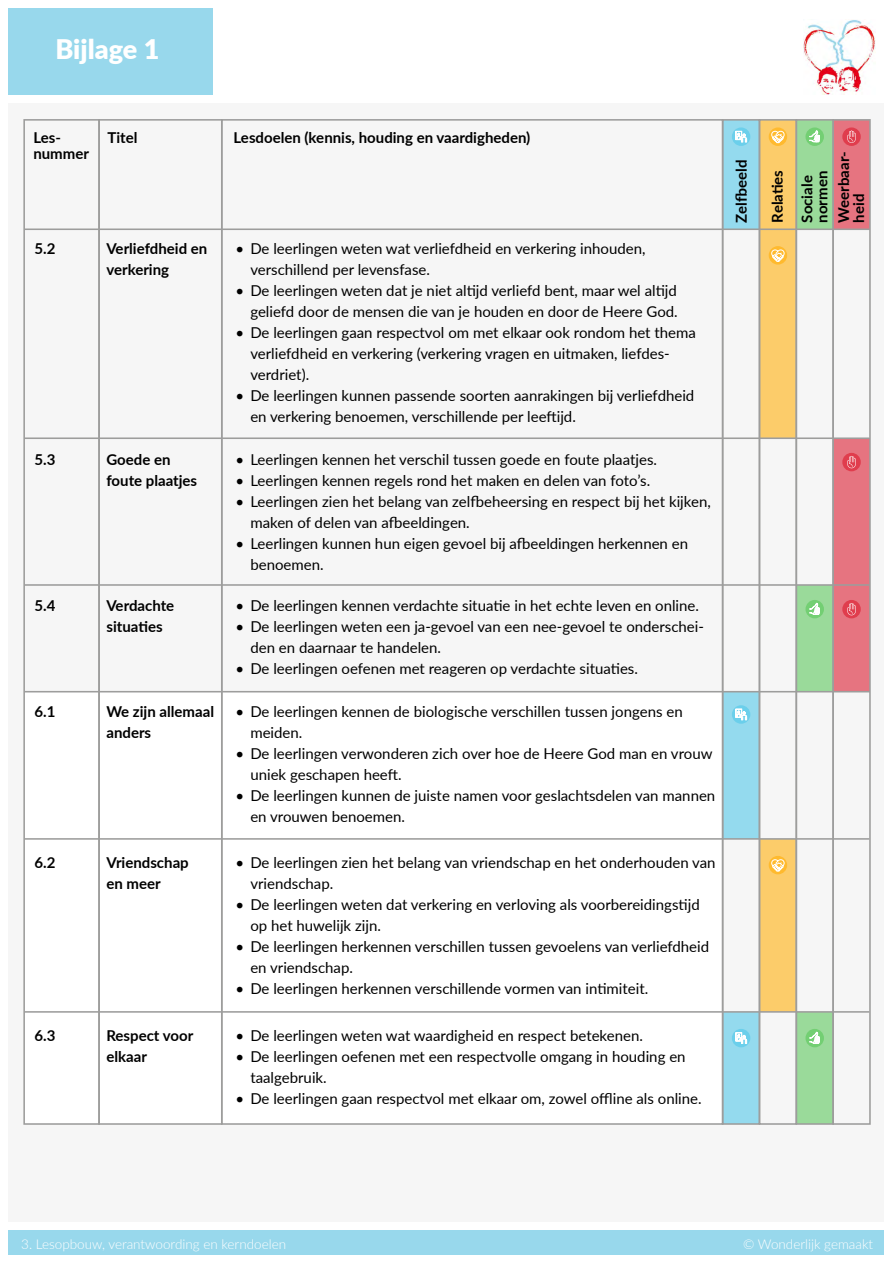
<style>
.page{position:relative;width:893px;height:1263px;background:#fff}
.page>*{position:absolute;margin:0;border:0;box-sizing:border-box;transform-origin:0 0}
.t1{font:900 27px "Lato";color:#fff}
.t2{font:15px/21px "Lato";color:#000}
.t3{font:700 15px/21px "Lato";color:#000}
.t4{font:300 13.5px "Lato";color:#fff}
</style>
<div class="page">
<div style="left:9px;top:104px;width:875px;height:1118px;background:#f6f6f6"></div>
<div style="left:796px;top:120px;width:37px;height:109px;background:#9ada9a"></div>
<div style="left:796px;top:585px;width:37px;height:107px;background:#9ada9a"></div>
<div style="left:796px;top:1012px;width:37px;height:112px;background:#9ada9a"></div>
<div style="left:833px;top:120px;width:37px;height:109px;background:#e67480"></div>
<div style="left:833px;top:438px;width:37px;height:254px;background:#e67480"></div>
<div style="left:759px;top:120px;width:37px;height:318px;background:#fccc6a"></div>
<div style="left:759px;top:839px;width:37px;height:173px;background:#fccc6a"></div>
<div style="left:723px;top:120px;width:36px;height:109px;background:#94daee"></div>
<div style="left:723px;top:692px;width:36px;height:147px;background:#94daee"></div>
<div style="left:723px;top:1012px;width:36px;height:112px;background:#94daee"></div>
<div style="left:24px;top:692px;width:699px;height:432px;background:#fff"></div>
<img style="left:804px;top:20px;width:71px;height:74px">
<div style="left:9px;top:9px;width:204px;height:86px;background:#98d8ec"></div>
<div style="left:9px;top:1230px;width:875px;height:25px;background:#98d8ec"></div>
<div style="left:23px;top:119px;width:77px;height:1006px;border:2px solid #9d9d9c"></div>
<div style="left:98px;top:119px;width:125px;height:1006px;border:2px solid #9d9d9c"></div>
<div style="left:795px;top:119px;width:39px;height:1006px;border:2px solid #9d9d9c"></div>
<div style="left:832px;top:119px;width:39px;height:1006px;border:2px solid #9d9d9c"></div>
<div style="left:759px;top:119px;width:38px;height:1006px;border:2px solid #9d9d9c"></div>
<div style="left:722px;top:119px;width:38px;height:1006px;border:2px solid #9d9d9c"></div>
<svg style="left:732px;top:127px;width:18px;height:19px"></svg>
<svg style="left:736px;top:131px;width:11px;height:11px"></svg>
<svg style="left:769px;top:127px;width:18px;height:19px"></svg>
<svg style="left:771px;top:130px;width:14px;height:13px"></svg>
<div style="left:842px;top:127px;width:19px;height:19px;background:#e03d4d;border-radius:50%"></div>
<svg style="left:847px;top:131px;width:9px;height:12px"></svg>
<svg style="left:805px;top:127px;width:19px;height:19px"></svg>
<svg style="left:809px;top:130px;width:11px;height:12px"></svg>
<hr style="left:24px;top:228px;width:845px;height:2px;background:#9d9d9c">
<hr style="left:24px;top:437px;width:845px;height:2px;background:#9d9d9c">
<hr style="left:24px;top:584px;width:845px;height:2px;background:#9d9d9c">
<hr style="left:24px;top:691px;width:846px;height:1px;background:#9d9d9c">
<hr style="left:24px;top:838px;width:845px;height:2px;background:#9d9d9c">
<hr style="left:24px;top:1011px;width:845px;height:2px;background:#9d9d9c">
<div style="left:732px;top:1029px;width:18px;height:18px;background:#6bcfeb;border-radius:50%"></div>
<svg style="left:736px;top:1032px;width:11px;height:12px"></svg>
<svg style="left:732px;top:705px;width:18px;height:19px"></svg>
<svg style="left:736px;top:709px;width:11px;height:11px"></svg>
<svg style="left:769px;top:246px;width:18px;height:19px"></svg>
<svg style="left:771px;top:249px;width:14px;height:13px"></svg>
<div style="left:769px;top:856px;width:18px;height:18px;background:#ffba2e;border-radius:50%"></div>
<svg style="left:771px;top:859px;width:14px;height:13px"></svg>
<div style="left:842px;top:600px;width:19px;height:18px;background:#e03d4d;border-radius:50%"></div>
<svg style="left:847px;top:603px;width:9px;height:12px"></svg>
<div style="left:842px;top:453px;width:19px;height:18px;background:#e03d4d;border-radius:50%"></div>
<svg style="left:847px;top:456px;width:9px;height:12px"></svg>
<div style="left:805px;top:1029px;width:19px;height:18px;background:#73cf73;border-radius:50%"></div>
<svg style="left:809px;top:1032px;width:11px;height:11px"></svg>
<div style="left:805px;top:600px;width:19px;height:18px;background:#73cf73;border-radius:50%"></div>
<svg style="left:809px;top:603px;width:11px;height:11px"></svg>
<h1 class="t1" style="left:55px;top:29px;width:105px">Bijlage 1</h1>
<p class="t3" style="left:33px;top:128px;width:57px;line-height:16.5px">Les&shy;nummer</p>
<p class="t3" style="left:108px;top:126px;width:31px">Titel</p>
<p class="t3" style="left:234px;top:126px;width:298px">Lesdoelen (kennis, houding en vaardigheden)</p>
<p class="t3" style="left:34px;top:237px;width:22px">5.2</p>
<p class="t3" style="left:106px;top:237px;width:102px">Verliefdheid en verkering</p>
<p class="t3" style="left:34px;top:448px;width:22px">5.3</p>
<p class="t3" style="left:106px;top:448px;width:92px">Goede en foute plaatjes</p>
<p class="t3" style="left:34px;top:594px;width:22px">5.4</p>
<p class="t3" style="left:106px;top:594px;width:69px">Verdachte situaties</p>
<p class="t3" style="left:34px;top:701px;width:22px">6.1</p>
<p class="t3" style="left:106px;top:701px;width:109px">We zijn allemaal anders</p>
<p class="t3" style="left:34px;top:851px;width:22px">6.2</p>
<p class="t3" style="left:106px;top:851px;width:84px">Vriendschap en meer</p>
<p class="t3" style="left:34px;top:1024px;width:22px">6.3</p>
<p class="t3" style="left:106px;top:1024px;width:88px">Respect voor elkaar</p>
<p class="t2" style="left:250px;top:237px;width:397px;text-indent:-15px">• De leerlingen weten wat verliefdheid en verkering inhouden, verschillend per levensfase.</p>
<p class="t2" style="left:235px;top:279px;width:444px;text-align:right">• De leerlingen weten dat je niet altijd verliefd bent, maar wel altijd geliefd door de mensen die van je houden en door de Heere God.</p>
<p class="t2" style="left:250px;top:321px;width:447px;text-indent:-15px">• De leerlingen gaan respectvol om met elkaar ook rondom het thema verliefdheid en verkering (verkering vragen en uitmaken, liefdes&shy;verdriet).</p>
<p class="t2" style="left:250px;top:384px;width:445px;text-indent:-15px">• De leerlingen kunnen passende soorten aanrakingen bij verliefdheid en verkering benoemen, verschillende per leeftijd.</p>
<p class="t2" style="left:235px;top:448px;width:423px">• Leerlingen kennen het verschil tussen goede en foute plaatjes.</p>
<p class="t2" style="left:235px;top:469px;width:416px">• Leerlingen kennen regels rond het maken en delen van foto’s.</p>
<p class="t2" style="left:250px;top:490px;width:462px;text-indent:-15px">• Leerlingen zien het belang van zelfbeheersing en respect bij het kijken, maken of delen van afbeeldingen.</p>
<p class="t2" style="left:250px;top:532px;width:439px;text-indent:-15px">• Leerlingen kunnen hun eigen gevoel bij afbeeldingen herkennen en benoemen.</p>
<p class="t2" style="left:235px;top:594px;width:465px">• De leerlingen kennen verdachte situatie in het echte leven en online.</p>
<p class="t2" style="left:250px;top:615px;width:455px;text-indent:-15px">• De leerlingen weten een ja-gevoel van een nee-gevoel te onderschei&shy;den en daarnaar te handelen.</p>
<p class="t2" style="left:235px;top:657px;width:404px">• De leerlingen oefenen met reageren op verdachte situaties.</p>
<p class="t2" style="left:250px;top:701px;width:434px;text-indent:-15px">• De leerlingen kennen de biologische verschillen tussen jongens en meiden.</p>
<p class="t2" style="left:250px;top:743px;width:464px;text-indent:-15px">• De leerlingen verwonderen zich over hoe de Heere God man en vrouw uniek geschapen heeft.</p>
<p class="t2" style="left:250px;top:785px;width:466px;text-indent:-15px">• De leerlingen kunnen de juiste namen voor geslachtsdelen van mannen en vrouwen benoemen.</p>
<p class="t2" style="left:250px;top:851px;width:467px;text-indent:-15px">• De leerlingen zien het belang van vriendschap en het onderhouden van vriendschap.</p>
<p class="t2" style="left:250px;top:893px;width:451px;text-indent:-15px">• De leerlingen weten dat verkering en verloving als voorbereidingstijd op het huwelijk zijn.</p>
<p class="t2" style="left:250px;top:935px;width:460px;text-indent:-15px">• De leerlingen herkennen verschillen tussen gevoelens van verliefdheid en vriendschap.</p>
<p class="t2" style="left:235px;top:977px;width:414px">• De leerlingen herkennen verschillende vormen van intimiteit.</p>
<p class="t2" style="left:235px;top:1024px;width:409px">• De leerlingen weten wat waardigheid en respect betekenen.</p>
<p class="t2" style="left:250px;top:1045px;width:437px;text-indent:-15px">• De leerlingen oefenen met een respectvolle omgang in houding en taalgebruik.</p>
<p class="t2" style="left:235px;top:1087px;width:468px">• De leerlingen gaan respectvol met elkaar om, zowel offline als online.</p>
<p class="t3" style="left:810px;top:223px;width:73px;line-height:21.8px;rotate:-90deg">normen<br>Weerbaar-</p>
<p class="t3" style="left:730px;top:223px;width:64px;rotate:-90deg">Zelfbeeld</p>
<p class="t3" style="left:762px;top:223px;width:54px;line-height:29.4px;rotate:-90deg">Relaties<br>Sociale</p>
<p class="t3" style="left:848px;top:223px;width:30px;rotate:-90deg">heid</p>
<p class="t4" style="left:21px;top:1234px;width:266px">3. Lesopbouw, verantwoording en kerndoelen</p>
<p class="t4" style="left:743px;top:1234px;width:131px">© Wonderlijk gemaakt</p>
</div>
